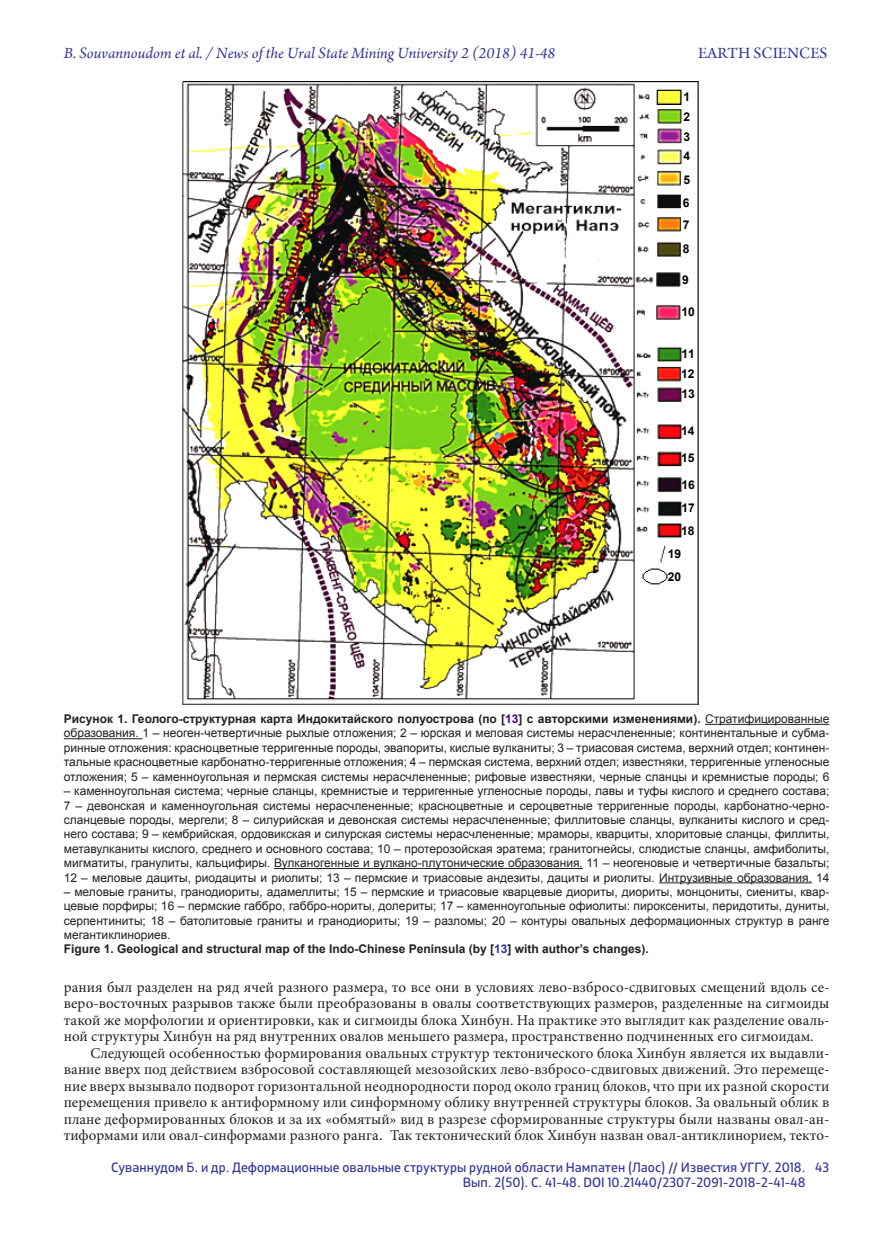
<style>
.page{position:relative;width:872px;height:1234px;background:#fff}
.page>*{position:absolute;margin:0;border:0;box-sizing:border-box;transform-origin:0 0}
.t1{font:italic 16.5px "Arno Pro";color:#339}
.t2{font:16.5px "Arno Pro";color:#339}
.Обычный{font:15px/16.5px "Minion Pro";color:#231f20;text-align:justify}
.Обычный-2{font:13.5px/15px "XXII Centar";color:#339;text-align:right}
.Обычный-3{font:12px/14.4px "Arial";color:#231f20;text-align:justify}
.Обычный-4{font:700 12px "Arial";color:#231f20}
.t3{font:700 12px/23.1px "Arial";letter-spacing:-.005em;color:#000}
.s1{font-weight:700}
.s2{font-weight:700;color:#4b0082}
.s3{color:#339}
.s4{font-family:"Mangal"}
</style>
<div class="page">
<hr style="left:705px;top:723px;width:124px;height:1px;background:#231f20">
<hr style="left:64px;top:738px;width:78px;height:1px;background:#231f20">
<hr style="left:274px;top:867px;width:309px;height:1px;background:#231f20">
<hr style="left:659px;top:882px;width:153px;height:1px;background:#231f20">
<img style="left:182px;top:82px;width:516px;height:623px">
<div style="left:656px;top:90px;width:25px;height:15px;border:1px solid #000"></div>
<hr style="left:183px;top:81px;width:515px;height:1px;background:#000">
<hr style="left:697px;top:82px;width:1px;height:621px;background:#000">
<h1 class="t1" style="left:64px;top:44px;width:493px">B. Souvannoudom et al. / News of the Ural State Mining University 2 (2018) 41-48</h1>
<h1 class="t2" style="left:698px;top:44px;width:131px">EARTH SCIENCES</h1>
<p class="t3" style="left:683px;top:88px;width:8px;line-height:19.2px">1<br>2</p>
<p class="t3" style="left:683px;top:119px;width:8px">3</p>
<p class="t3" style="left:683px;top:130px;width:8px;line-height:13.8px">3<br>3</p>
<p class="t3" style="left:683px;top:145px;width:9px;text-align:justify">4<br>5<br>6</p>
<p class="t3" style="left:683px;top:205px;width:8px">3</p>
<p class="t3" style="left:683px;top:212px;width:8px;line-height:24.5px">7<br>8</p>
<p class="t3" style="left:682px;top:269px;width:8px">9</p>
<p class="t3" style="left:681px;top:301px;width:15px">10</p>
<p class="t3" style="left:681px;top:347px;width:15px;line-height:13.6px">11<br>3</p>
<p class="t3" style="left:681px;top:367px;width:15px;line-height:13.6px">12<br>3</p>
<p class="t3" style="left:681px;top:382px;width:15px">13</p>
<p class="t3" style="left:681px;top:419px;width:15px">14</p>
<p class="t3" style="left:681px;top:446px;width:15px">15</p>
<p class="t3" style="left:681px;top:473px;width:15px;text-align:justify">16<br>17<br>18</p>
<p class="t3" style="left:667px;top:542px;width:15px">19<br>20</p>
<p class="Обычный-3" style="left:64px;top:711px;width:767px"><span class="s1">Рисунок 1. Геолого-структурная карта Индокитайского полуострова (по [</span><span class="s2">13</span><span class="s1">] с авторскими изменениями).</span> Стратифицированные образования. 1 – неоген-четвертичные рыхлые отложения; 2 – юрская и меловая системы нерасчлененные; континентальные и субма&shy;ринные отложения: красноцветные терригенные породы, эвапориты, кислые вулканиты; 3 – триасовая система, верхний отдел; континен&shy;тальные красноцветные карбонатно-терригенные отложения; 4 – пермская система, верхний отдел; известняки, терригенные угленосные отложения; 5 – каменноугольная и пермская системы нерасчлененные; рифовые известняки, черные сланцы и кремнистые породы; 6</p>
<p class="Обычный-3" style="left:64px;top:783px;width:767px">– каменноугольная система; черные сланцы, кремнистые и терригенные угленосные породы, лавы и туфы кислого и среднего состава; 7 – девонская и каменноугольная системы нерасчлененные; красноцветные и сероцветные терригенные породы, карбонатно-черно&shy;сланцевые породы, мергели; 8 – силурийская и девонская системы нерасчлененные; филлитовые сланцы, вулканиты кислого и сред&shy;него состава; 9 – кембрийская, ордовикская и силурская системы нерасчлененные; мраморы, кварциты, хлоритовые сланцы, филлиты, метавулканиты кислого, среднего и основного состава; 10 – протерозойская эратема; гранитогнейсы, слюдистые сланцы, амфиболиты, мигматиты, гранулиты, кальцифиры. Вулканогенные и вулкано-плутонические образования. 11 – неогеновые и четвертичные базальты; 12 – меловые дациты, риодациты и риолиты; 13 – пермские и триасовые андезиты, дациты и риолиты. Интрузивные образования. 14</p>
<p class="Обычный-3" style="left:64px;top:884px;width:767px">– меловые граниты, гранодиориты, адамеллиты; 15 – пермские и триасовые кварцевые диориты, диориты, монцониты, сиениты, квар&shy;цевые порфиры; 16 – пермские габбро, габбро-нориты, долериты; 17 – каменноугольные офиолиты: пироксениты, перидотиты, дуниты, серпентиниты; 18 – батолитовые граниты и гранодиориты; 19 – разломы; 20 – контуры овальных деформационных структур в ранге мегантиклинориев.</p>
<p class="Обычный-4" style="left:64px;top:940px;width:586px">Figure 1. Geological and structural map of the Indo-Chinese Peninsula (by [<span class="s3">13</span>] with author’s changes).</p>
<p class="Обычный" style="left:64px;top:978px;width:767px">рания был разделен на ряд ячей разного размера, то все они в условиях лево-взбросо-сдвиговых смещений вдоль се&shy;веро-восточных разрывов также были преобразованы в овалы соответствующих размеров, разделенные на сигмоиды такой же морфологии и ориентировки, как и сигмоиды блока Хинбун. На практике это выглядит как разделение оваль&shy;ной структуры Хинбун на ряд внутренних овалов меньшего размера, пространственно подчиненных его сигмоидам.</p>
<p class="Обычный" style="left:64px;top:1044px;width:767px;text-indent:27px">Следующей особенностью формирования овальных структур тектонического блока Хинбун является их выдавли&shy;вание вверх под действием взбросовой составляющей мезозойских лево-взбросо-сдвиговых движений. Это перемеще&shy;ние вверх вызывало подворот горизонтальной неоднородности пород около границ блоков, что при их разной скорости перемещения привело к антиформному или синформному облику внутренней структуры блоков. За овальный облик в плане деформированных блоков и за их «обмятый» вид в разрезе сформированные структуры были названы овал-ан&shy;тиформами или овал-синформами разного ранга<span class="s4">.</span> Так тектонический блок Хинбун назван овал-антиклинорием, текто-</p>
<p class="Обычный-2" style="left:111px;top:1159px;width:696px">Суваннудом Б. и др. Деформационные овальные структуры рудной области Нампатен (Лаос) // Известия УГГУ. 2018.<br>Вып. 2(50). С. 41-48. DOI 10.21440/2307-2091-2018-2-41-48</p>
<p class="Обычный-2" style="left:815px;top:1159px;width:16px">43</p>
</div>
